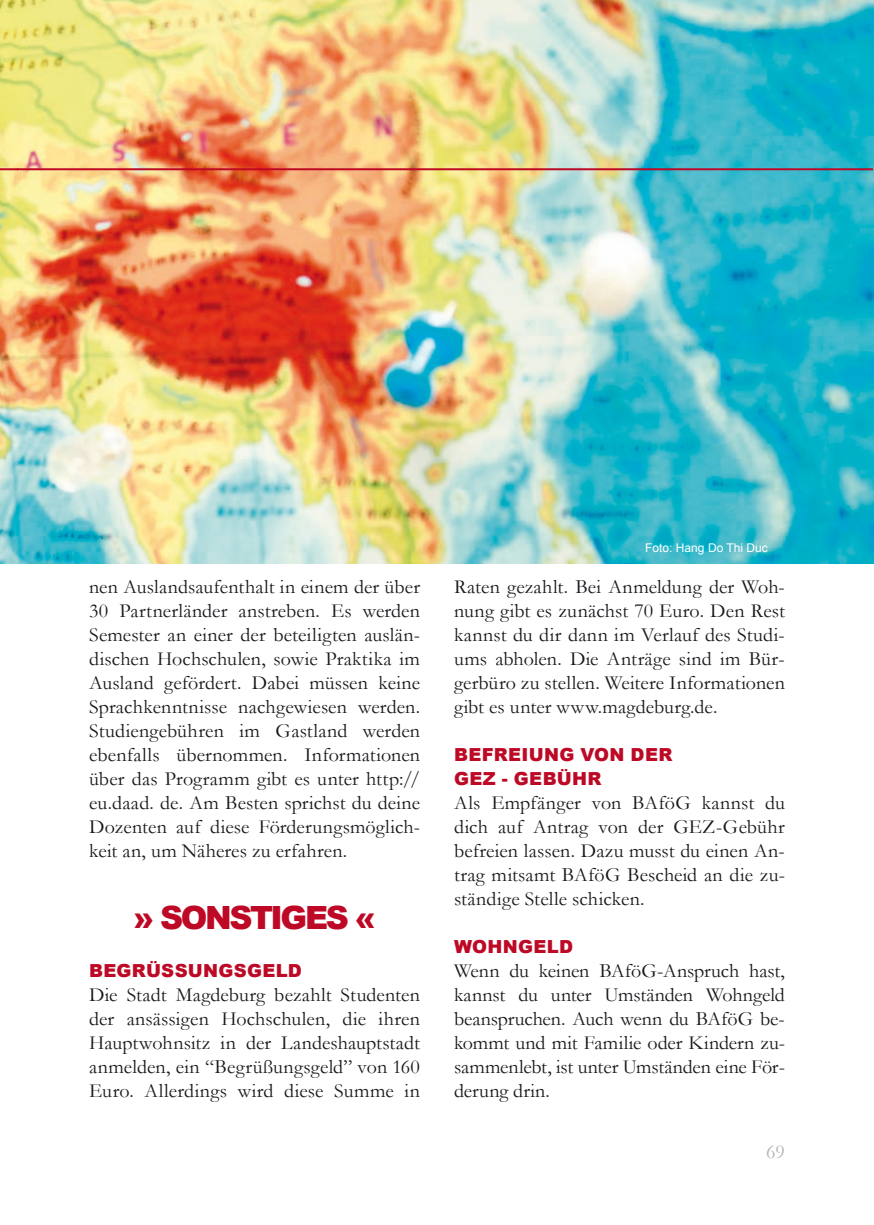
<style>
.page{position:relative;width:874px;height:1225px;background:#fff}
.page>*{position:absolute;margin:0;border:0;box-sizing:border-box;transform-origin:0 0}
.t1{font:900 32px "Arial";letter-spacing:-.075em;color:#be0926}
.t2{font:20px/24px "Garamond";letter-spacing:.01em;color:#1a171c;text-align:justify}
.t3{font:20px "Garamond";color:#b1b3b4}
.t4{font:900 18px/24px "Arial";letter-spacing:.015em;color:#be0926}
.t5{font:12px "Arial";color:#fff}
</style>
<div class="page">
<img style="left:0;top:0;width:873px;height:563px">
<svg style="left:0;top:168px;width:17px;height:2px"></svg>
<hr style="left:17px;top:168px;width:855px;height:2px;background:#be0926">
<p class="t2" style="left:89px;top:575px;width:332px">nen Auslandsaufenthalt in einem der über 30 Partnerländer anstreben. Es werden Semester an einer der beteiligten auslän&shy;dischen Hochschulen, sowie Praktika im Ausland gefördert. Dabei müssen keine Sprachkenntnisse nachgewiesen werden.<br>Studiengebühren im Gastland werden ebenfalls übernommen. Informationen über das Programm gibt es unter http:// eu.daad. de. Am Besten sprichst du deine Dozenten auf diese Förderungsmöglich&shy;keit an, um Näheres zu erfahren.</p>
<h1 class="t1" style="left:133px;top:894px;width:245px">» SONSTIGES «</h1>
<p class="t4" style="left:89px;top:958px;width:214px">BEGRÜSSUNGSGELD</p>
<p class="t2" style="left:89px;top:983px;width:332px">Die Stadt Magdeburg bezahlt Studenten der ansässigen Hochschulen, die ihren Hauptwohnsitz in der Landeshauptstadt anmelden, ein “Begrüßungsgeld” von 160<br>Euro. Allerdings wird diese Summe in</p>
<p class="t5" style="left:645px;top:540px;width:124px">Foto: Hang Do Thi Duc</p>
<p class="t2" style="left:454px;top:575px;width:332px">Raten gezahlt. Bei Anmeldung der Woh&shy;nung gibt es zunächst 70 Euro. Den Rest kannst du dir dann im Verlauf des Studi&shy;ums abholen. Die Anträge sind im Bür&shy;gerbüro zu stellen. Weitere Informationen gibt es unter www.magdeburg.de.</p>
<p class="t4" style="left:454px;top:742px;width:220px">BEFREIUNG VON DER<br>GEZ - GEBÜHR</p>
<p class="t2" style="left:454px;top:791px;width:332px">Als Empfänger von BAföG kannst du dich auf Antrag von der GEZ-Gebühr befreien lassen. Dazu musst du einen An&shy;trag mitsamt BAföG Bescheid an die zu&shy;ständige Stelle schicken.</p>
<p class="t4" style="left:454px;top:934px;width:120px">WOHNGELD</p>
<p class="t2" style="left:454px;top:959px;width:332px">Wenn du keinen BAföG-Anspruch hast, kannst du unter Umständen Wohngeld beanspruchen. Auch wenn du BAföG be&shy;kommt und mit Familie oder Kindern zu&shy;sammenlebt, ist unter Umständen eine För&shy;derung drin.</p>
<p class="t3" style="left:765px;top:1139px;width:20px">69</p>
</div>
